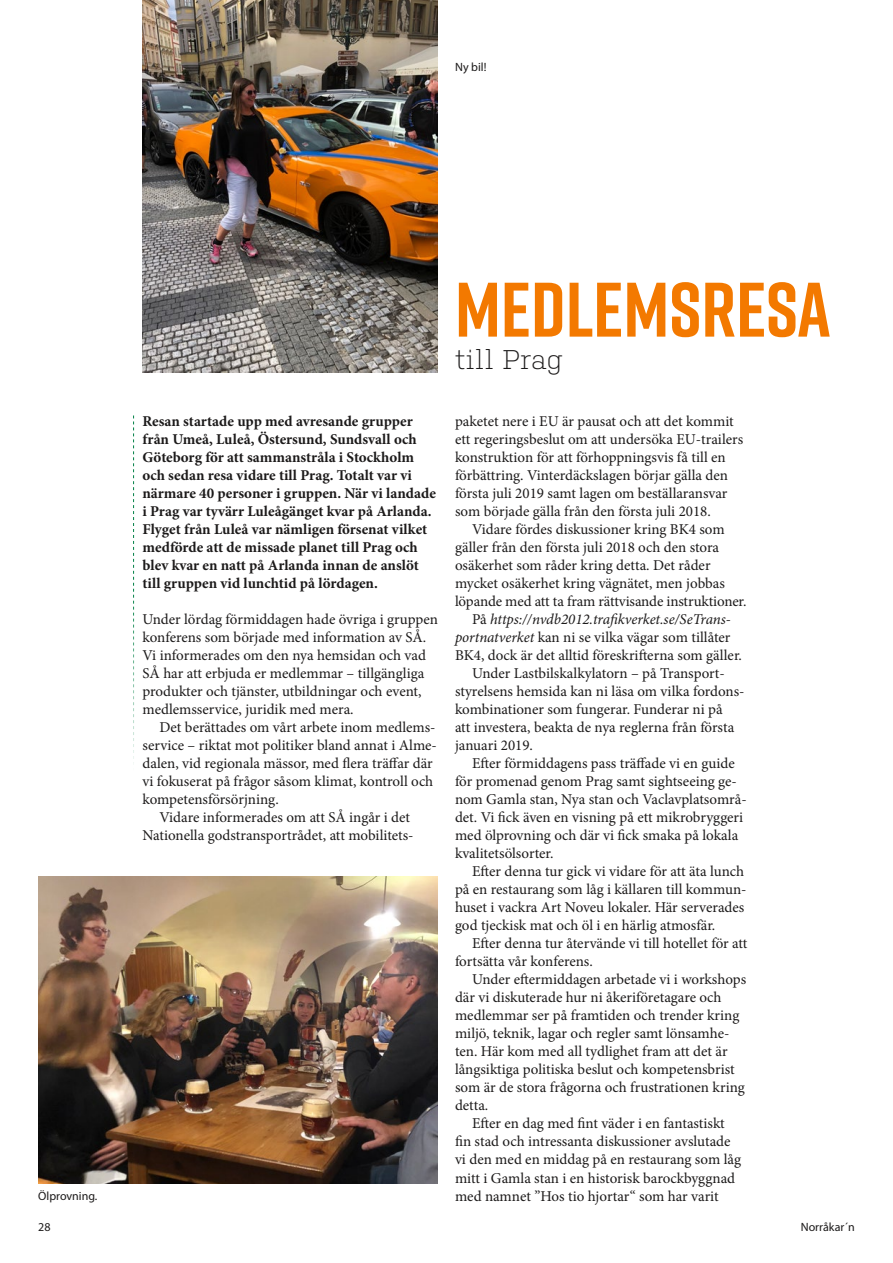
<style>
.page{position:relative;width:893px;height:1263px;background:#fff}
.page>*{position:absolute;margin:0;border:0;box-sizing:border-box;transform-origin:0 0}
.Rubrik_3{font:700 76.95px "Rift";color:#f37900}
.Rubrik_2{font:300 27px "Kulturista";color:#1c1a1a}
._1__Bröd{font:15px/18px "Minion Pro";color:#1c1a1a}
._1__bröd_ingång{font:700 15px/18px "Minion Pro";color:#1c1a1a}
._1__bröd_ingång-2{font:15px/18px "Minion Pro";color:#1c1a1a}
.Bildtext{font:12px "Myriad Pro";color:#1c1a1a}
._1__bröd_ingång-3{font:12px "Myriad Pro";color:#1c1a1a}
.s1{font-style:italic}
</style>
<div class="page">
<svg style="left:133px;top:415px;width:1px;height:349px"></svg>
<img style="left:142px;top:0;width:296px;height:373px">
<img style="left:38px;top:876px;width:400px;height:308px">
<p class="Bildtext" style="left:455px;top:59px;width:33px">Ny bil!</p>
<p class="Rubrik_3" style="left:455px;top:255px;width:377px">MEDLEMSRESA</p>
<p class="Bildtext" style="left:38px;top:1188px;width:61px">Ölprovning.</p>
<p class="_1__bröd_ingång" style="left:142px;top:412px;width:295px">Resan startade upp med avresande grupper från Umeå, Luleå, Östersund, Sundsvall och Göteborg för att sammanstråla i Stockholm och sedan resa vidare till Prag. Totalt var vi närmare 40 personer i gruppen. När vi landade i Prag var tyvärr Luleågänget kvar på Arlanda.<br>Flyget från Luleå var nämligen försenat vilket medförde att de missade planet till Prag och blev kvar en natt på Arlanda innan de anslöt till gruppen vid lunchtid på lördagen.</p>
<p class="_1__bröd_ingång-2" style="left:142px;top:611px;width:297px">Under lördag förmiddagen hade övriga i gruppen konferens som började med information av SÅ.<br>Vi informerades om den nya hemsidan och vad SÅ har att erbjuda er medlemmar – tillgängliga produkter och tjänster, utbildningar och event, medlemsservice, juridik med mera.</p>
<p class="_1__Bröd" style="left:142px;top:719px;width:295px;text-indent:17px">Det berättades om vårt arbete inom medlems&shy;service – riktat mot politiker bland annat i Alme&shy;dalen, vid regionala mässor, med flera träffar där vi fokuserat på frågor såsom klimat, kontroll och kompetensförsörjning.</p>
<p class="_1__Bröd" style="left:142px;top:809px;width:273px;text-align:right">Vidare informerades om att SÅ ingår i det<br>Nationella godstransportrådet, att mobilitets-</p>
<p class="Rubrik_2" style="left:455px;top:340px;width:109px">till Prag</p>
<p class="_1__Bröd" style="left:455px;top:413px;width:290px">paketet nere i EU är pausat och att det kommit ett regeringsbeslut om att undersöka EU-trailers konstruktion för att förhoppningsvis få till en förbättring. Vinterdäckslagen börjar gälla den första juli 2019 samt lagen om beställaransvar som började gälla från den första juli 2018.</p>
<p class="_1__Bröd" style="left:455px;top:521px;width:293px;text-indent:17px">Vidare fördes diskussioner kring BK4 som gäller från den första juli 2018 och den stora osäkerhet som råder kring detta. Det råder mycket osäkerhet kring vägnätet, men jobbas löpande med att ta fram rättvisande instruktioner.</p>
<p class="_1__Bröd" style="left:455px;top:611px;width:289px;text-indent:17px">På <span class="s1">https://nvdb2012.trafikverket.se/SeTrans&shy;portnatverket</span> kan ni se vilka vägar som tillåter<br>BK4, dock är det alltid föreskrifterna som gäller.</p>
<p class="_1__Bröd" style="left:455px;top:665px;width:291px;text-indent:17px">Under Lastbilskalkylatorn – på Transport&shy;styrelsens hemsida kan ni läsa om vilka fordons&shy;kombinationer som fungerar. Funderar ni på<br>att investera, beakta de nya reglerna från första januari 2019.</p>
<p class="_1__Bröd" style="left:455px;top:755px;width:293px;text-indent:17px">Efter förmiddagens pass träffade vi en guide för promenad genom Prag samt sightseeing ge&shy;nom Gamla stan, Nya stan och Vaclavplatsområ&shy;det. Vi fick även en visning på ett mikrobryggeri med ölprovning och där vi fick smaka på lokala kvalitetsölsorter.</p>
<p class="_1__Bröd" style="left:455px;top:863px;width:293px;text-indent:17px">Efter denna tur gick vi vidare för att äta lunch på en restaurang som låg i källaren till kommun&shy;huset i vackra Art Noveu lokaler. Här serverades god tjeckisk mat och öl i en härlig atmosfär.</p>
<p class="_1__Bröd" style="left:455px;top:935px;width:294px;text-indent:17px">Efter denna tur återvände vi till hotellet för att fortsätta vår konferens.</p>
<p class="_1__Bröd" style="left:455px;top:971px;width:293px;text-indent:17px">Under eftermiddagen arbetade vi i workshops där vi diskuterade hur ni åkeriföretagare och medlemmar ser på framtiden och trender kring miljö, teknik, lagar och regler samt lönsamhe&shy;ten. Här kom med all tydlighet fram att det är långsiktiga politiska beslut och kompetensbrist som är de stora frågorna och frustrationen kring detta.</p>
<p class="_1__Bröd" style="left:455px;top:1115px;width:288px;text-indent:17px">Efter en dag med fint väder i en fantastiskt fin stad och intressanta diskussioner avslutade vi den med en middag på en restaurang som låg mitt i Gamla stan i en historisk barockbyggnad med namnet ”Hos tio hjortar“ som har varit</p>
<p class="_1__bröd_ingång-3" style="left:38px;top:1219px;width:14px">28</p>
<p class="_1__bröd_ingång-3" style="left:801px;top:1219px;width:55px">Norråkar´n</p>
</div>
